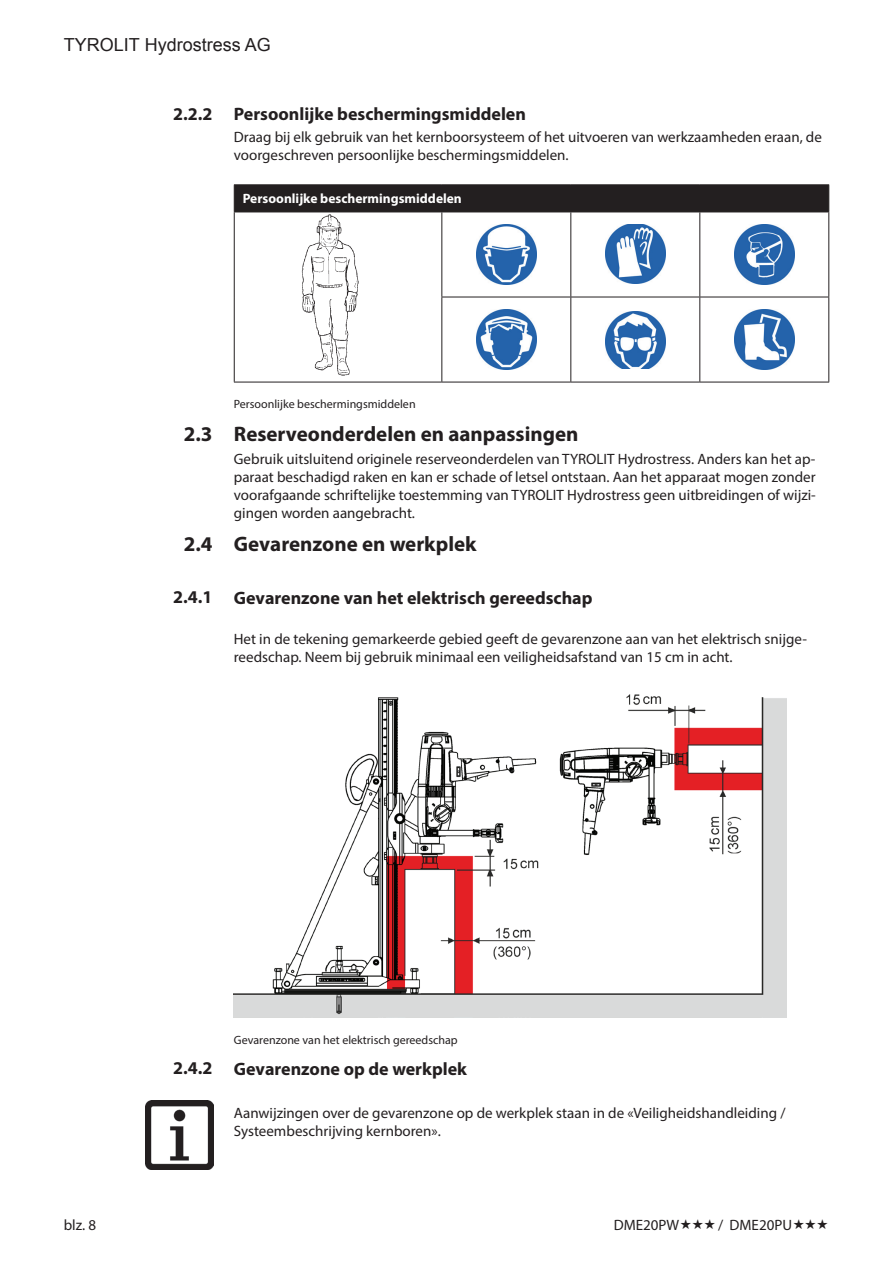
<style>
.page{position:relative;width:893px;height:1263px;background:#fff}
.page>*{position:absolute;margin:0;border:0;box-sizing:border-box;transform-origin:0 0}
.t1{font:700 21px "Myriad Pro";color:#231f20}
.t2{font:700 18px "Myriad Pro";color:#231f20}
.t3{font:18px "Arial";color:#231f20}
.t4{font:15px/18px "Myriad Pro";color:#231f20}
.t5{font:700 13.5px "Myriad Pro";color:#fff}
.t6{font:12px "Myriad Pro";color:#231f20}
</style>
<div class="page">
<hr style="left:234px;top:212px;width:208px;height:1px;background:#231f20">
<hr style="left:442px;top:212px;width:129px;height:1px;background:#231f20">
<hr style="left:571px;top:212px;width:129px;height:1px;background:#231f20">
<hr style="left:234px;top:382px;width:208px;height:1px;background:#231f20">
<hr style="left:234px;top:184px;width:208px;height:1px;background:#231f20">
<div style="left:234px;top:185px;width:595px;height:27px;background:#231f20"></div>
<hr style="left:442px;top:184px;width:129px;height:1px;background:#231f20">
<hr style="left:571px;top:184px;width:129px;height:1px;background:#231f20">
<hr style="left:700px;top:184px;width:129px;height:1px;background:#231f20">
<hr style="left:234px;top:212px;width:1px;height:85px;background:#231f20">
<hr style="left:441px;top:212px;width:1px;height:85px;background:#231f20">
<hr style="left:570px;top:212px;width:1px;height:85px;background:#231f20">
<hr style="left:700px;top:212px;width:129px;height:1px;background:#231f20">
<hr style="left:699px;top:212px;width:1px;height:85px;background:#231f20">
<hr style="left:828px;top:212px;width:1px;height:85px;background:#231f20">
<hr style="left:234px;top:297px;width:1px;height:85px;background:#231f20">
<hr style="left:441px;top:297px;width:130px;height:1px;background:#231f20">
<hr style="left:441px;top:297px;width:1px;height:85px;background:#231f20">
<hr style="left:571px;top:297px;width:129px;height:1px;background:#231f20">
<hr style="left:570px;top:297px;width:1px;height:85px;background:#231f20">
<hr style="left:700px;top:297px;width:129px;height:1px;background:#231f20">
<hr style="left:699px;top:297px;width:1px;height:85px;background:#231f20">
<hr style="left:828px;top:297px;width:1px;height:85px;background:#231f20">
<hr style="left:442px;top:382px;width:129px;height:1px;background:#231f20">
<hr style="left:571px;top:382px;width:129px;height:1px;background:#231f20">
<hr style="left:700px;top:382px;width:129px;height:1px;background:#231f20">
<img style="left:302px;top:214px;width:57px;height:161px">
<img style="left:477px;top:225px;width:59px;height:59px">
<img style="left:606px;top:225px;width:59px;height:58px">
<img style="left:735px;top:225px;width:59px;height:59px">
<img style="left:477px;top:310px;width:59px;height:59px">
<img style="left:606px;top:312px;width:59px;height:57px">
<img style="left:735px;top:310px;width:59px;height:59px">
<img style="left:234px;top:694px;width:553px;height:323px">
<img style="left:145px;top:1100px;width:69px;height:69px">
<p class="t3" style="left:64px;top:33px;width:209px">TYROLIT Hydrostress AG</p>
<p class="t2" style="left:173px;top:102px;width:41px">2.2.2</p>
<p class="t2" style="left:234px;top:102px;width:294px">Persoonlijke beschermingsmiddelen</p>
<p class="t4" style="left:234px;top:128px;width:590px">Draag bij elk gebruik van het kernboorsysteem of het uitvoeren van werkzaamheden eraan, de voorgeschreven persoonlijke beschermingsmiddelen.</p>
<p class="t5" style="left:243px;top:190px;width:221px">Persoonlijke beschermingsmiddelen</p>
<h1 class="t1" style="left:184px;top:421px;width:30px">2.3</h1>
<h1 class="t1" style="left:184px;top:531px;width:30px">2.4</h1>
<p class="t2" style="left:173px;top:586px;width:41px">2.4.1</p>
<p class="t6" style="left:234px;top:396px;width:183px">Persoonlijke beschermingsmiddelen</p>
<h1 class="t1" style="left:234px;top:420px;width:346px">Reserveonderdelen en aanpassingen</h1>
<p class="t4" style="left:234px;top:449px;width:583px;text-align:justify">Gebruik uitsluitend originele reserveonderdelen van TYROLIT Hydrostress. Anders kan het ap&shy;paraat beschadigd raken en kan er schade of letsel ontstaan. Aan het apparaat mogen zonder voorafgaande schriftelijke toestemming van TYROLIT Hydrostress geen uitbreidingen of wijzi&shy;gingen worden aangebracht.</p>
<h1 class="t1" style="left:234px;top:530px;width:244px">Gevarenzone en werkplek</h1>
<p class="t2" style="left:234px;top:586px;width:360px">Gevarenzone van het elektrisch gereedschap</p>
<p class="t4" style="left:234px;top:630px;width:575px">Het in de tekening gemarkeerde gebied geeft de gevarenzone aan van het elektrisch snijge&shy;reedschap. Neem bij gebruik minimaal een veiligheidsafstand van 15 cm in acht.</p>
<p class="t2" style="left:173px;top:1056px;width:41px">2.4.2</p>
<p class="t6" style="left:234px;top:1033px;width:225px">Gevarenzone van het elektrisch gereedschap</p>
<p class="t2" style="left:234px;top:1057px;width:235px">Gevarenzone op de werkplek</p>
<p class="t4" style="left:234px;top:1104px;width:553px">Aanwijzingen over de gevarenzone op de werkplek staan in de «Veiligheidshandleiding /<br>Systeembeschrijving kernboren».</p>
<p class="t4" style="left:64px;top:1215px;width:34px">blz. 8</p>
<p class="t4" style="left:614px;top:1215px;width:67px">DME20PW</p>
<p class="t4" style="left:718px;top:1215px;width:76px">/ DME20PU</p>
</div>
